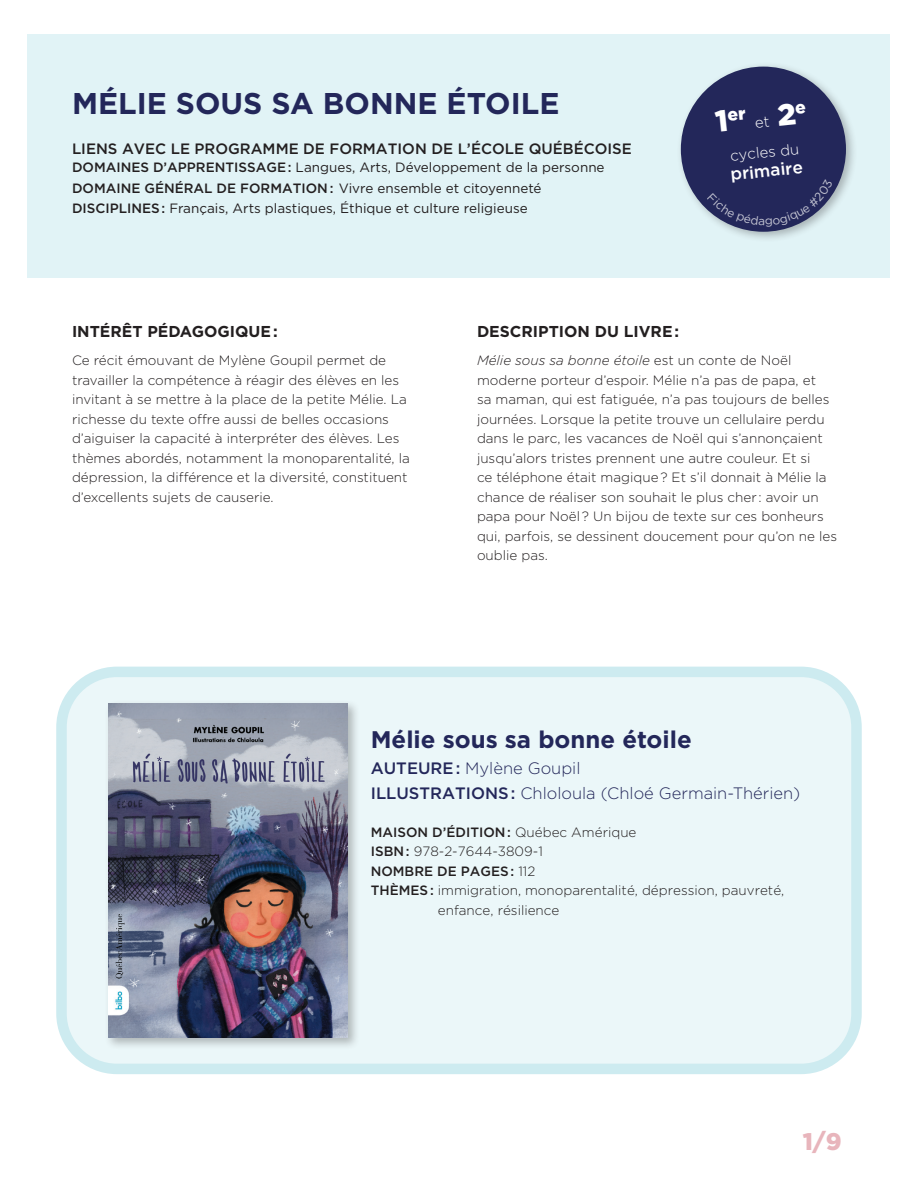
<style>
.page{position:relative;width:918px;height:1188px;background:#fff}
.page>*{position:absolute;margin:0;border:0;box-sizing:border-box;transform-origin:0 0}
.t1{font:700 30px "Gotham";color:#23275a}
.TitreLivre2{font:700 24px "Gotham";color:#23275a}
.t2{font:900 24px "Gotham";color:#e8b5bc}
.AvantLaLecture__VERT{font:500 17.25px "Gotham";color:#fff}
.t3{font:300 16.5px "Gotham";color:#23275a}
.QuestionsDe__Orange2{font:700 15.75px "Gotham";color:#231f20}
.DescriptionLivre__Ch{font:700 15.75px "Gotham";color:#231f20}
.t4{font:500 15px "Gotham";color:#231f20}
.AvantLaLecture__VERT-2{font:300 15px "Gotham";color:#fff}
.DescriptionLivre__Ch-2{font:300 13.5px/19.5px "Gotham";color:#231f20}
.t5{font:13.5px "Gotham";color:#231f20}
.t6{font:500 13.5px "Gotham";color:#231f20}
.s1{font-weight:500}
.s2{font-weight:400}
.s3{font-weight:900;font-size:30px}
.s4{font-style:italic}
.s5{font-weight:300}
</style>
<div class="page">
<div style="left:28px;top:34px;width:862px;height:243px;background:#e1f3f6"></div>
<div style="left:62px;top:672px;width:794px;height:397px;background:#ebf7f9;border-radius:56px"></div>
<div style="left:56px;top:667px;width:806px;height:407px;border:10px solid #cdebf0;border-radius:56px"></div>
<div style="left:676px;top:62px;width:181px;height:181px;background:#231f20;opacity:.3"></div>
<div style="left:681px;top:67px;width:165px;height:165px;background:#23275a;border-radius:50%"></div>
<div style="left:104px;top:699px;width:256px;height:351px;background:#231f20;opacity:.3"></div>
<img style="left:108px;top:703px;width:239px;height:335px">
<svg style="left:708px;top:194px;width:125px;height:33px"></svg>
<p class="t1" style="left:72px;top:83px;width:489px">MÉLIE SOUS SA BONNE ÉTOILE</p>
<p class="t4" style="left:72px;top:138px;width:561px">LIENS AVEC LE PROGRAMME DE FORMATION DE L’ÉCOLE QUÉBÉCOISE</p>
<p class="t5" style="left:72px;top:158px;width:534px"><span class="s1">DOMAINES D’APPRENTISSAGE :</span> Langues, Arts, Développement de la personne</p>
<p class="t6" style="left:72px;top:180px;width:471px">DOMAINE GÉNÉRAL DE FORMATION : <span class="s2">Vivre ensemble et citoyenneté</span></p>
<p class="t5" style="left:72px;top:199px;width:457px"><span class="s1">DISCIPLINES :</span> Français, Arts plastiques, Éthique et culture religieuse</p>
<p class="AvantLaLecture__VERT-2" style="left:754px;top:113px;width:54px;rotate:-6deg">et <span class="s3">2</span><sup>e</sup></p>
<p class="AvantLaLecture__VERT-2" style="left:729px;top:146px;width:71px;rotate:-6deg">cycles du</p>
<p class="AvantLaLecture__VERT" style="left:729px;top:163px;width:74px;rotate:-6deg">primaire</p>
<p class="QuestionsDe__Orange2" style="left:72px;top:321px;width:207px">INTÉRÊT PÉDAGOGIQUE :</p>
<p class="DescriptionLivre__Ch-2" style="left:72px;top:350px;width:339px">Ce récit émouvant de Mylène Goupil permet de travailler la compétence à réagir des élèves en les invitant à se mettre à la place de la petite Mélie. La richesse du texte offre aussi de belles occasions d’aiguiser la capacité à interpréter des élèves. Les thèmes abordés, notamment la monoparentalité, la dépression, la différence et la diversité, constituent d’excellents sujets de causerie.</p>
<p class="DescriptionLivre__Ch" style="left:477px;top:321px;width:204px">DESCRIPTION DU LIVRE :</p>
<p class="DescriptionLivre__Ch-2" style="left:477px;top:350px;width:362px"><span class="s4">Mélie sous sa bonne étoile</span> est un conte de Noël moderne porteur d’espoir. Mélie n’a pas de papa, et<br>sa maman, qui est fatiguée, n’a pas toujours de belles journées. Lorsque la petite trouve un cellulaire perdu dans le parc, les vacances de Noël qui s’annonçaient jusqu’alors tristes prennent une autre couleur. Et si<br>ce téléphone était magique ? Et s’il donnait à Mélie la chance de réaliser son souhait le plus cher : avoir un papa pour Noël ? Un bijou de texte sur ces bonheurs qui, parfois, se dessinent doucement pour qu’on ne les oublie pas.</p>
<p class="TitreLivre2" style="left:371px;top:724px;width:322px">Mélie sous sa bonne étoile</p>
<p class="t3" style="left:371px;top:757px;width:211px"><span class="s1">AUTEURE :</span> Mylène Goupil</p>
<p class="t3" style="left:371px;top:783px;width:431px"><span class="s1">ILLUSTRATIONS :</span> Chloloula (Chloé Germain-Thérien)</p>
<p class="t6" style="left:371px;top:823px;width:267px">MAISON D’ÉDITION : <span class="s5">Québec Amérique</span></p>
<p class="DescriptionLivre__Ch-2" style="left:371px;top:841px;width:174px"><span class="s1">ISBN :</span> 978-2-7644-3809-1</p>
<p class="t6" style="left:371px;top:862px;width:166px">NOMBRE DE PAGES : <span class="s5">112</span></p>
<p class="DescriptionLivre__Ch-2" style="left:438px;top:880px;width:348px;text-indent:-67px"><span class="s1">THÈMES :</span> immigration, monoparentalité, dépression, pauvreté, enfance, résilience</p>
<h2 class="t2" style="left:803px;top:1125px;width:40px">1/9</h2>
</div>
